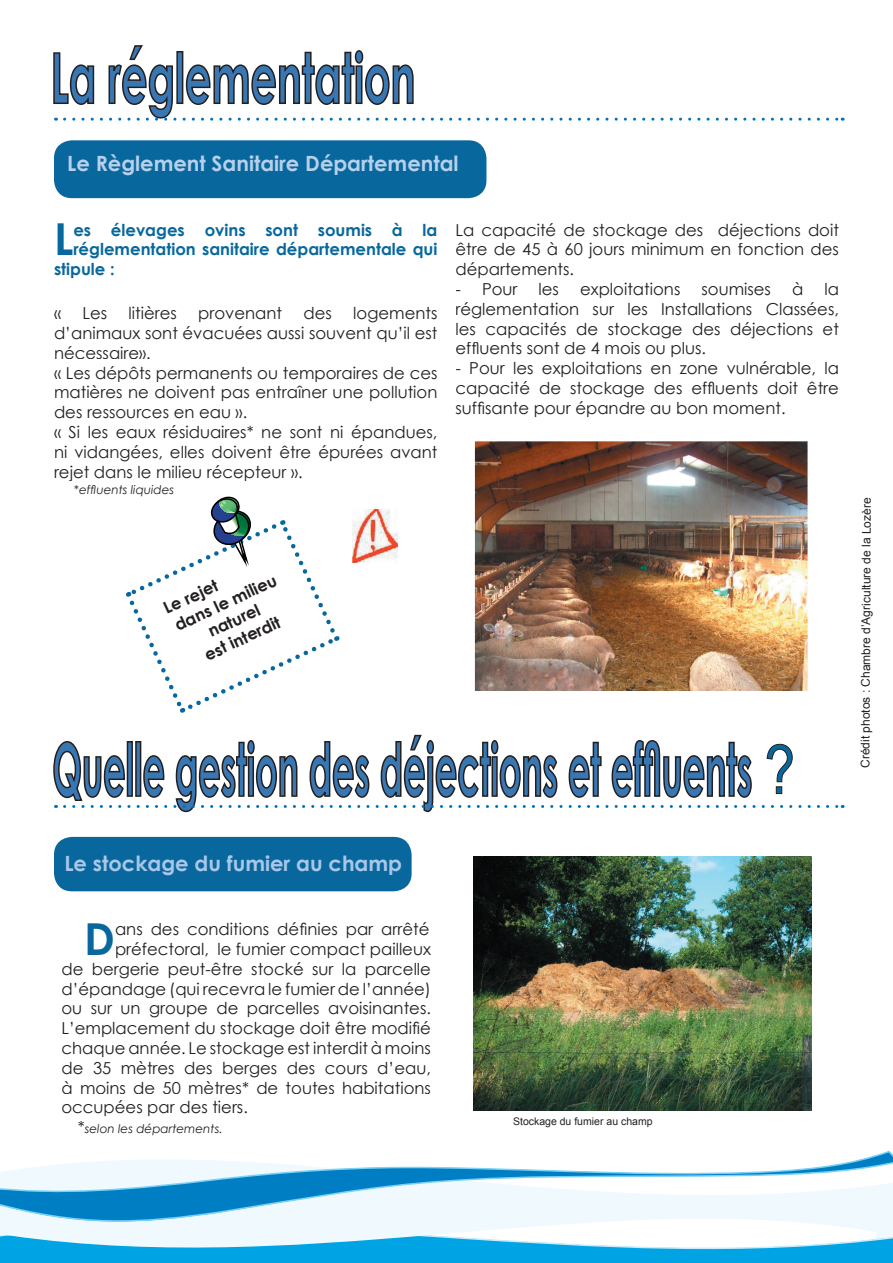
<style>
.page{position:relative;width:893px;height:1263px;background:#fff}
.page>*{position:absolute;margin:0;border:0;box-sizing:border-box;transform-origin:0 0}
.t1{font:700 44.1px "Century Gothic";color:#08689d}
.t2{font:700 21px "Century Gothic";color:#b7d0ec}
.t3{font:700 21px "Century Gothic";color:#a9c7e8}
.t4{font:16.5px/19.8px "Century Gothic";color:#231f20;text-align:justify}
.t5{font:700 16.5px "Century Gothic";color:#08689d}
.t6{font:700 16.5px "Century Gothic";color:#231f20}
.t7{font:12px "Arial";letter-spacing:-.005em;color:#231f20}
.t8{font:italic 12px "Century Gothic";color:#231f20}
.t9{font:10.5px "Arial";color:#231f20}
.s1{font-style:normal;font-size:16.5px}
</style>
<div class="page">
<div style="left:0;top:1257px;width:893px;height:6px;background:#00a4e4"></div>
<svg style="left:0;top:1222px;width:893px;height:35px"></svg>
<svg style="left:0;top:1150px;width:893px;height:72px"></svg>
<div style="left:54px;top:837px;width:358px;height:54px;background:#08689d;border-radius:18px"></div>
<div style="left:54px;top:140px;width:432px;height:58px;background:#08689d;border-radius:18px"></div>
<svg style="left:53px;top:734px;width:699px;height:79px"></svg>
<img style="left:473px;top:857px;width:339px;height:253px">
<svg style="left:53px;top:45px;width:790px;height:76px"></svg>
<svg style="left:65px;top:805px;width:778px;height:3px"></svg>
<img style="left:475px;top:441px;width:333px;height:250px">
<img style="left:352px;top:509px;width:46px;height:54px">
<svg style="left:126px;top:496px;width:212px;height:217px"></svg>
<svg style="left:767px;top:744px;width:26px;height:50px"></svg>
<p class="t2" style="left:67px;top:148px;width:393px">Le Règlement Sanitaire Départemental</p>
<h1 class="t1" style="left:54px;top:206px;width:21px">L</h1>
<p class="t5" style="left:73px;top:217px;width:366px">es élevages ovins sont soumis à la</p>
<p class="t5" style="left:73px;top:237px;width:366px">réglementation sanitaire départementale qui</p>
<p class="t5" style="left:54px;top:257px;width:62px">stipule :</p>
<p class="t4" style="left:54px;top:303px;width:9px">«</p>
<p class="t4" style="left:82px;top:303px;width:26px">Les</p>
<p class="t4" style="left:128px;top:303px;width:50px">litières</p>
<p class="t4" style="left:198px;top:303px;width:85px">provenant</p>
<p class="t4" style="left:303px;top:303px;width:30px">des</p>
<p class="t4" style="left:54px;top:303px;width:385px;text-align:left;text-indent:299px">logements d’animaux sont évacuées aussi souvent qu’il est nécessaire».<br>« Les dépôts permanents ou temporaires de ces matières ne doivent pas entraîner une pollution des ressources en eau ».<br>« Si les eaux résiduaires* ne sont ni épandues, ni vidangées, elles doivent être épurées avant rejet dans le milieu récepteur ».</p>
<p class="t8" style="left:74px;top:481px;width:102px">*effluents liquides</p>
<p class="t4" style="left:455px;top:219px;width:385px">La capacité de stockage des déjections doit être de 45 à 60 jours minimum en fonction des départements.</p>
<p class="t4" style="left:455px;top:279px;width:64px">- Pour</p>
<p class="t4" style="left:539px;top:279px;width:22px">les</p>
<p class="t4" style="left:580px;top:279px;width:102px">exploitations</p>
<p class="t4" style="left:701px;top:279px;width:71px">soumises</p>
<p class="t4" style="left:792px;top:279px;width:13px">à</p>
<p class="t4" style="left:455px;top:279px;width:385px;text-indent:369px">la réglementation sur les Installations Classées, les capacités de stockage des déjections et effluents sont de 4 mois ou plus.</p>
<p class="t4" style="left:455px;top:358px;width:385px">- Pour les exploitations en zone vulnérable, la capacité de stockage des effluents doit être suffisante pour épandre au bon moment.</p>
<p class="t6" style="left:170px;top:614px;width:112px;rotate:-25deg">dans le milieu</p>
<p class="t6" style="left:159px;top:598px;width:60px;rotate:-25deg">Le rejet</p>
<p class="t6" style="left:204px;top:621px;width:57px;rotate:-25deg">naturel</p>
<p class="t6" style="left:200px;top:644px;width:83px;rotate:-25deg">est interdit</p>
<p class="t7" style="left:858px;top:768px;width:272px;rotate:-90deg">Crédit photos : Chambre d’Agriculture de la Lozère</p>
<p class="t3" style="left:64px;top:847px;width:339px">Le stockage du fumier au champ</p>
<h1 class="t1" style="left:84px;top:905px;width:32px">D</h1>
<p class="t4" style="left:115px;top:919px;width:316px">ans des conditions définies par arrêté</p>
<p class="t4" style="left:115px;top:939px;width:317px">préfectoral, le fumier compact pailleux</p>
<p class="t4" style="left:61px;top:958px;width:371px">de bergerie peut-être stocké sur la parcelle</p>
<p class="t4" style="left:61px;top:978px;width:371px">d’épandage (qui recevra le fumier de l’année)</p>
<p class="t4" style="left:61px;top:998px;width:371px">ou sur un groupe de parcelles avoisinantes.</p>
<p class="t4" style="left:61px;top:1018px;width:371px">L’emplacement du stockage doit être modifié</p>
<p class="t4" style="left:61px;top:1038px;width:371px">chaque année. Le stockage est interdit à moins</p>
<p class="t4" style="left:61px;top:1057px;width:371px">de 35 mètres des berges des cours d’eau,</p>
<p class="t4" style="left:61px;top:1077px;width:371px">à moins de 50 mètres* de toutes habitations</p>
<p class="t4" style="left:61px;top:1097px;width:188px">occupées par des tiers.</p>
<p class="t8" style="left:78px;top:1120px;width:146px"><span class="s1">*</span>selon les départements.</p>
<p class="t9" style="left:513px;top:1114px;width:141px">Stockage du fumier au champ</p>
</div>
